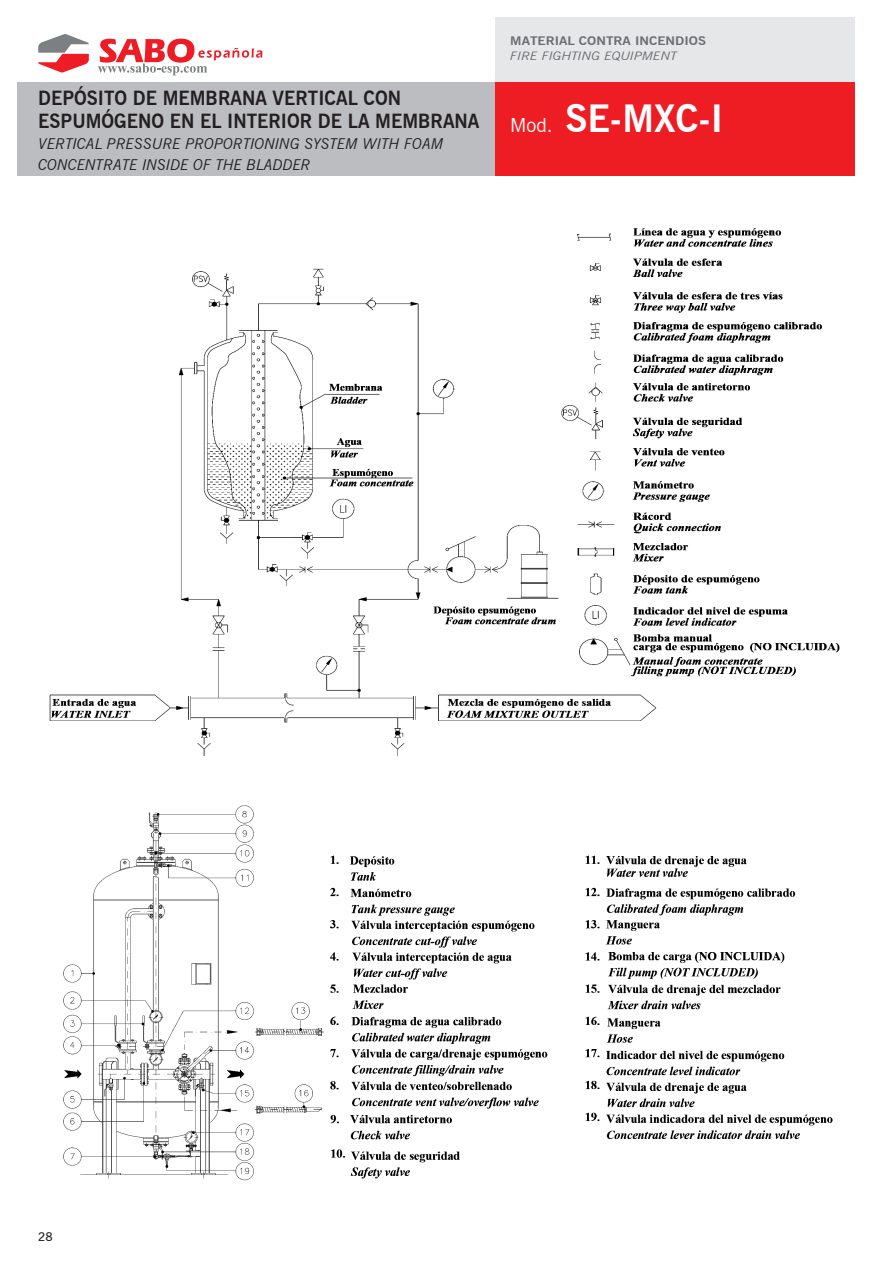
<style>
.page{position:relative;width:893px;height:1263px;background:#fff}
.page>*{position:absolute;margin:0;border:0;box-sizing:border-box;transform-origin:0 0}
.t1{font:700 37.5px "News Gothic BT";color:#fff}
.t2{font:700 19.5px/23.4px "News Gothic BT";color:#231f20;scale:.96 1}
.t3{font:italic 15px/21px "News Gothic BT";color:#231f20}
.t4{font:600 12px "News Gothic BT";color:#231f20}
.t5{font:700 11.7px "News Gothic BT";color:#6c6d70;scale:1.15 1}
.t6{font:italic 11.7px "News Gothic BT";color:#6c6d70;scale:1.15 1}
.s1{font-weight:400;font-size:19.5px}
</style>
<div class="page">
<div style="left:17px;top:82px;width:838px;height:94px;background:#bcbdc0"></div>
<svg style="left:38px;top:34px;width:51px;height:39px"></svg>
<svg style="left:98px;top:39px;width:164px;height:36px"></svg>
<div style="left:495px;top:82px;width:360px;height:94px;background:#ee1d23"></div>
<img style="left:49px;top:228px;width:791px;height:528px">
<img style="left:63px;top:805px;width:770px;height:376px">
<div style="left:495px;top:17px;width:360px;height:65px;background:#e6e7e9"></div>
<p class="t2" style="left:38px;top:86px;width:461px">DEPÓSITO DE MEMBRANA VERTICAL CON<br>ESPUMÓGENO EN EL INTERIOR DE LA MEMBRANA</p>
<p class="t3" style="left:38px;top:133px;width:407px">VERTICAL PRESSURE PROPORTIONING SYSTEM WITH FOAM<br>CONCENTRATE INSIDE OF THE BLADDER</p>
<p class="t5" style="left:510px;top:34px;width:172px">MATERIAL CONTRA INCENDIOS</p>
<p class="t6" style="left:510px;top:49px;width:147px">FIRE FIGHTING EQUIPMENT</p>
<p class="t1" style="left:510px;top:96px;width:214px"><span class="s1">Mod.</span> SE-MXC-I</p>
<p class="t4" style="left:38px;top:1229px;width:16px">28</p>
</div>
